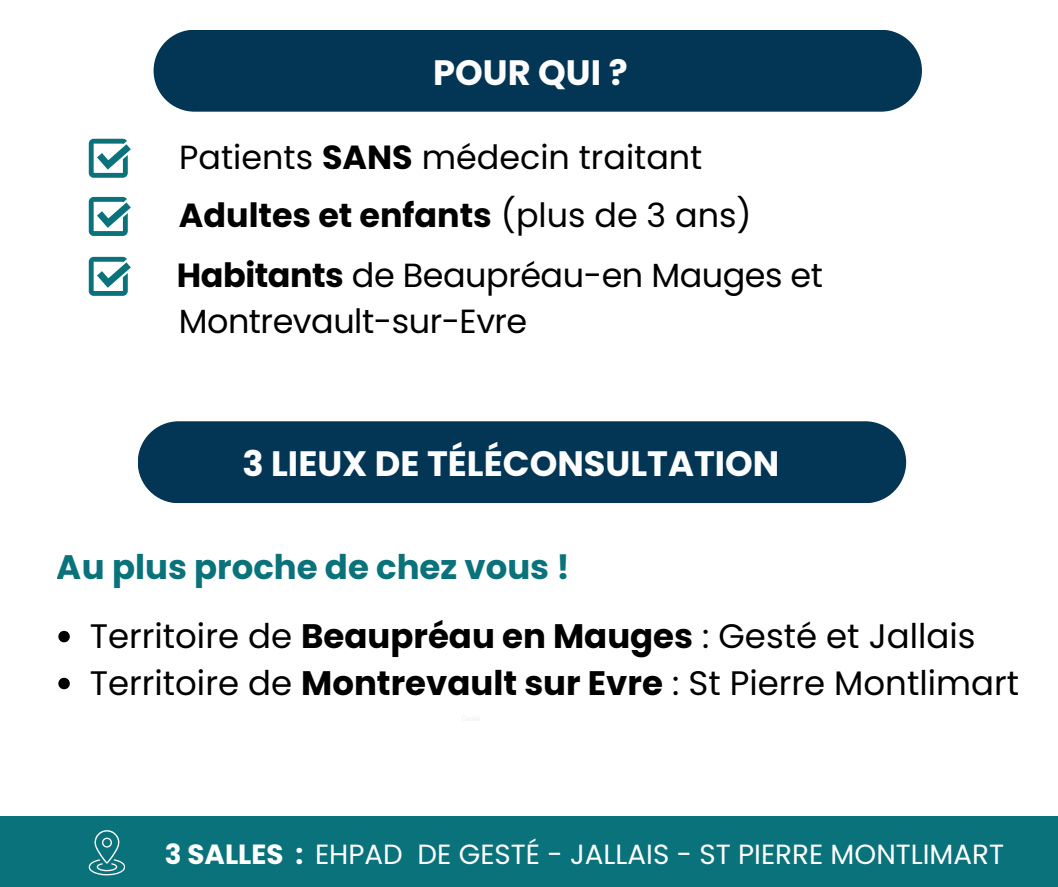
<style>
.page{position:relative;width:1058px;height:887px;background:#fff}
.page>*{position:absolute;margin:0;border:0;box-sizing:border-box;transform-origin:0 0}
.t1{font:700 35.25px "Poppins";color:#fdfdfd}
.t2{font:33.9px/47px "Poppins";color:#000}
.t3{font:700 33.9px "Poppins";color:#0a727b}
.t4{font:33.45px/46.2px "Poppins";letter-spacing:-.015em;color:#000}
.t5{font:700 33.45px "Poppins";color:#000}
.t6{font:27.75px "Poppins";color:#fff}
.s1{font-weight:700}
.s2{font-weight:400}
</style>
<div class="page">
<div style="left:153px;top:30px;width:769px;height:82px;background:#033654"></div>
<svg style="left:89px;top:139px;width:42px;height:39px"></svg>
<svg style="left:89px;top:257px;width:42px;height:39px"></svg>
<div style="left:138px;top:421px;width:768px;height:82px;background:#033654"></div>
<div style="left:0;top:815px;width:1058px;height:71px;background:#0a727b"></div>
<svg style="left:89px;top:830px;width:36px;height:45px"></svg>
<svg style="left:89px;top:197px;width:42px;height:39px"></svg>
<svg style="left:58px;top:631px;width:12px;height:11px"></svg>
<svg style="left:58px;top:677px;width:12px;height:12px"></svg>
<h1 class="t1" style="left:433px;top:48px;width:196px">POUR QUI ?</h1>
<h3 class="t4" style="left:179px;top:134px;width:524px">Patients <span class="s1">SANS</span> médecin traitant</h3>
<h3 class="t5" style="left:179px;top:192px;width:574px">Adultes et enfants <span class="s2">(plus de 3 ans)</span></h3>
<h3 class="t4" style="left:177px;top:252px;width:647px"><span class="s1">Habitants</span> de Beaupréau-en Mauges et<br>Montrevault-sur-Evre</h3>
<h1 class="t1" style="left:242px;top:439px;width:538px">3 LIEUX DE TÉLÉCONSULTATION</h1>
<p class="t3" style="left:57px;top:543px;width:514px">Au plus proche de chez vous !</p>
<p class="t2" style="left:90px;top:612px;width:930px">Territoire de <span class="s1">Beaupréau en Mauges</span> : Gesté et Jallais<br>Territoire de <span class="s1">Montrevault sur Evre</span> : St Pierre Montlimart</p>
<h4 class="t6" style="left:165px;top:834px;width:840px"><span class="s1">3 SALLES :</span> EHPAD DE GESTÉ - JALLAIS - ST PIERRE MONTLIMART</h4>
</div>
